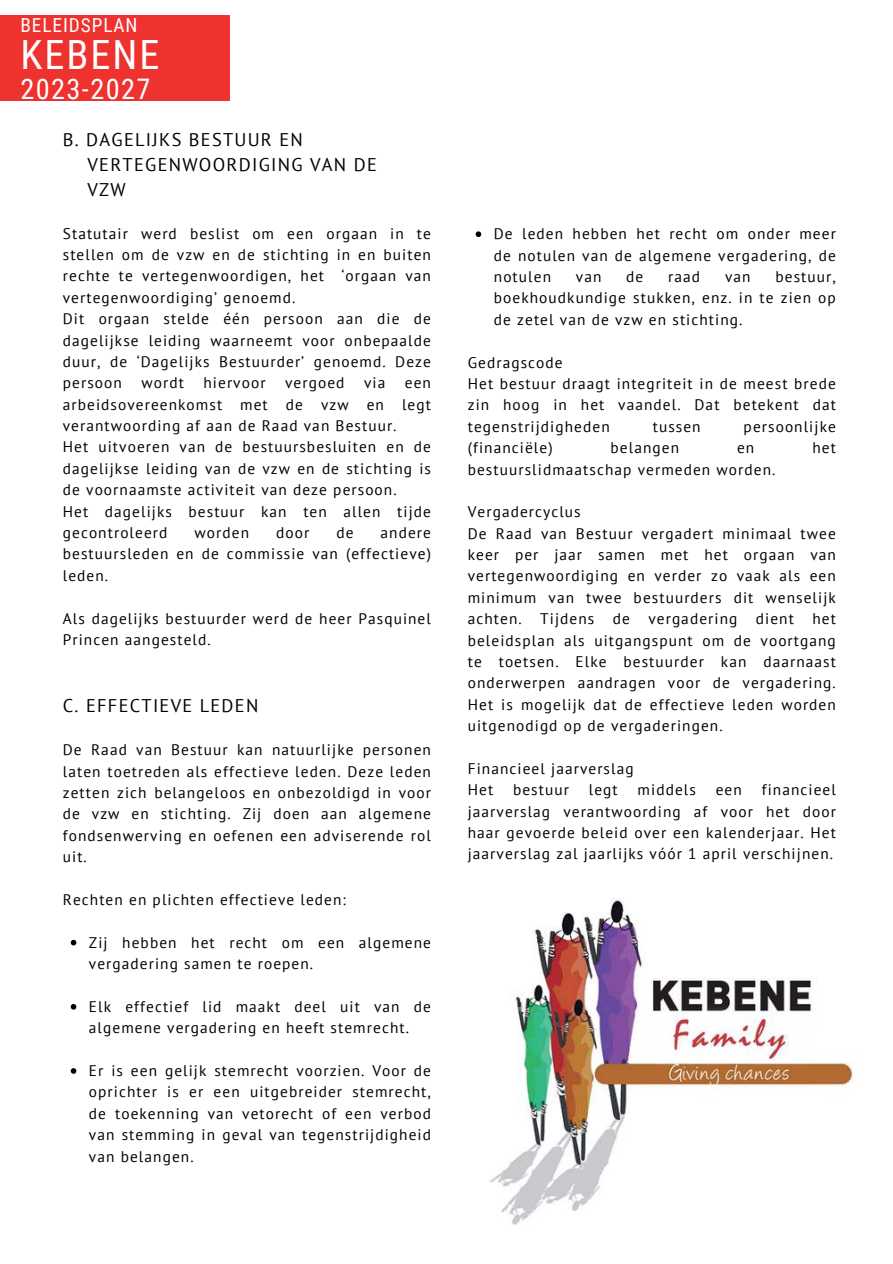
<style>
.page{position:relative;width:893px;height:1264px;background:#fff}
.page>*{position:absolute;margin:0;border:0;box-sizing:border-box;transform-origin:0 0}
.t1{font:40.35px "Roboto Condensed";letter-spacing:.05em;color:#fff}
.t2{font:28.35px "Roboto Condensed";letter-spacing:.05em;color:#fff}
.t3{font:19.35px "Roboto Condensed";letter-spacing:.05em;color:#fff}
.t4{font:18.3px/24.8px "PT Sans";letter-spacing:.07em;color:#000}
.t5{font:15.3px/21.3px "PT Sans";letter-spacing:.07em;color:#000}
</style>
<div class="page">
<img style="left:489px;top:898px;width:364px;height:326px">
<svg style="left:71px;top:939px;width:5px;height:6px"></svg>
<svg style="left:71px;top:1004px;width:5px;height:5px"></svg>
<svg style="left:71px;top:1068px;width:5px;height:5px"></svg>
<svg style="left:475px;top:231px;width:6px;height:6px"></svg>
<div style="left:0;top:16px;width:230px;height:84px;background:#ee3230"></div>
<p class="t3" style="left:20px;top:12px;width:119px">BELEIDSPLAN</p>
<h1 class="t1" style="left:20px;top:27px;width:140px">KEBENE</h1>
<h2 class="t2" style="left:20px;top:69px;width:131px">2023-2027</h2>
<p class="t4" style="left:88px;top:127px;width:291px;text-indent:-25px">B. DAGELIJKS BESTUUR EN<br>VERTEGENWOORDIGING VAN DE<br>VZW</p>
<p class="t5" style="left:63px;top:222px;width:369px">Statutair werd beslist om een orgaan in te stellen om de vzw en de stichting in en buiten rechte te vertegenwoordigen, het ‘orgaan van vertegenwoordiging’ genoemd.<br>Dit orgaan stelde één persoon aan die de dagelijkse leiding waarneemt voor onbepaalde duur, de ‘Dagelijks Bestuurder’ genoemd. Deze persoon</p>
<p class="t5" style="left:141px;top:372px;width:44px">wordt</p>
<p class="t5" style="left:203px;top:372px;width:64px">hiervoor</p>
<p class="t5" style="left:285px;top:372px;width:61px">vergoed</p>
<p class="t5" style="left:364px;top:372px;width:23px">via</p>
<p class="t5" style="left:63px;top:372px;width:369px;text-indent:342px">een arbeidsovereenkomst met de vzw en legt verantwoording af aan de Raad van Bestuur.<br>Het uitvoeren van de bestuursbesluiten en de dagelijkse leiding van de vzw en de stichting is de voornaamste activiteit van deze persoon.<br>Het dagelijks bestuur kan ten allen tijde gecontroleerd</p>
<p class="t5" style="left:63px;top:521px;width:369px;text-align:justify;text-indent:318px">andere bestuursleden en de commissie van (effectieve) leden.</p>
<p class="t5" style="left:63px;top:607px;width:369px">Als dagelijks bestuurder werd de heer Pasquinel<br>Princen aangesteld.</p>
<p class="t5" style="left:194px;top:521px;width:56px">worden</p>
<p class="t5" style="left:276px;top:521px;width:35px">door</p>
<p class="t5" style="left:336px;top:521px;width:19px">de</p>
<p class="t4" style="left:63px;top:693px;width:197px">C. EFFECTIEVE LEDEN</p>
<p class="t5" style="left:63px;top:739px;width:369px;text-align:justify">De Raad van Bestuur kan natuurlijke personen laten toetreden als effectieve leden. Deze leden zetten zich belangeloos en onbezoldigd in voor de vzw en stichting. Zij doen aan algemene fondsenwerving en oefenen een adviserende rol uit.</p>
<p class="t5" style="left:63px;top:888px;width:284px">Rechten en plichten effectieve leden:</p>
<p class="t5" style="left:89px;top:931px;width:343px">Zij hebben het recht om een algemene vergadering samen te roepen.</p>
<p class="t5" style="left:89px;top:995px;width:343px">Elk effectief lid maakt deel uit van de algemene vergadering en heeft stemrecht.</p>
<p class="t5" style="left:89px;top:1059px;width:343px;text-align:justify">Er is een gelijk stemrecht voorzien. Voor de oprichter is er een uitgebreider stemrecht, de toekenning van vetorecht of een verbod van stemming in geval van tegenstrijdigheid van belangen.</p>
<p class="t5" style="left:494px;top:223px;width:343px;text-align:justify">De leden hebben het recht om onder meer de notulen van de algemene vergadering, de notulen</p>
<p class="t5" style="left:494px;top:266px;width:343px;text-align:justify;text-indent:281px">bestuur, boekhoudkundige stukken, enz. in te zien op de zetel van de vzw en stichting.</p>
<p class="t5" style="left:467px;top:351px;width:369px">Gedragscode<br>Het bestuur draagt integriteit in de meest brede zin hoog in het vaandel. Dat betekent dat tegenstrijdigheden</p>
<p class="t5" style="left:576px;top:266px;width:27px">van</p>
<p class="t5" style="left:626px;top:266px;width:19px">de</p>
<p class="t5" style="left:668px;top:266px;width:33px">raad</p>
<p class="t5" style="left:725px;top:266px;width:27px">van</p>
<p class="t5" style="left:652px;top:415px;width:49px">tussen</p>
<p class="t5" style="left:743px;top:415px;width:94px">persoonlijke</p>
<p class="t5" style="left:467px;top:437px;width:86px">(financiële)</p>
<p class="t5" style="left:610px;top:437px;width:70px">belangen</p>
<p class="t5" style="left:737px;top:437px;width:19px">en</p>
<p class="t5" style="left:812px;top:437px;width:25px">het</p>
<p class="t5" style="left:467px;top:458px;width:309px">bestuurslidmaatschap vermeden worden.</p>
<p class="t5" style="left:467px;top:501px;width:369px">Vergadercyclus<br>De Raad van Bestuur vergadert minimaal twee keer per jaar samen met het orgaan van vertegenwoordiging en verder zo vaak als een minimum van twee bestuurders dit wenselijk achten. Tijdens de vergadering dient het beleidsplan als uitgangspunt om de voortgang te toetsen. Elke bestuurder kan daarnaast onderwerpen aandragen voor de vergadering.<br>Het is mogelijk dat de effectieve leden worden uitgenodigd op de vergaderingen.</p>
<p class="t5" style="left:467px;top:757px;width:167px">Financieel jaarverslag<br>Het</p>
<p class="t5" style="left:467px;top:779px;width:369px;text-align:justify;text-indent:294px">financieel jaarverslag verantwoording af voor het door haar gevoerde beleid over een kalenderjaar. Het jaarverslag zal jaarlijks vóór 1 april verschijnen.</p>
<p class="t5" style="left:513px;top:779px;width:57px">bestuur</p>
<p class="t5" style="left:588px;top:779px;width:30px">legt</p>
<p class="t5" style="left:637px;top:779px;width:60px">middels</p>
<p class="t5" style="left:715px;top:779px;width:28px">een</p>
</div>
